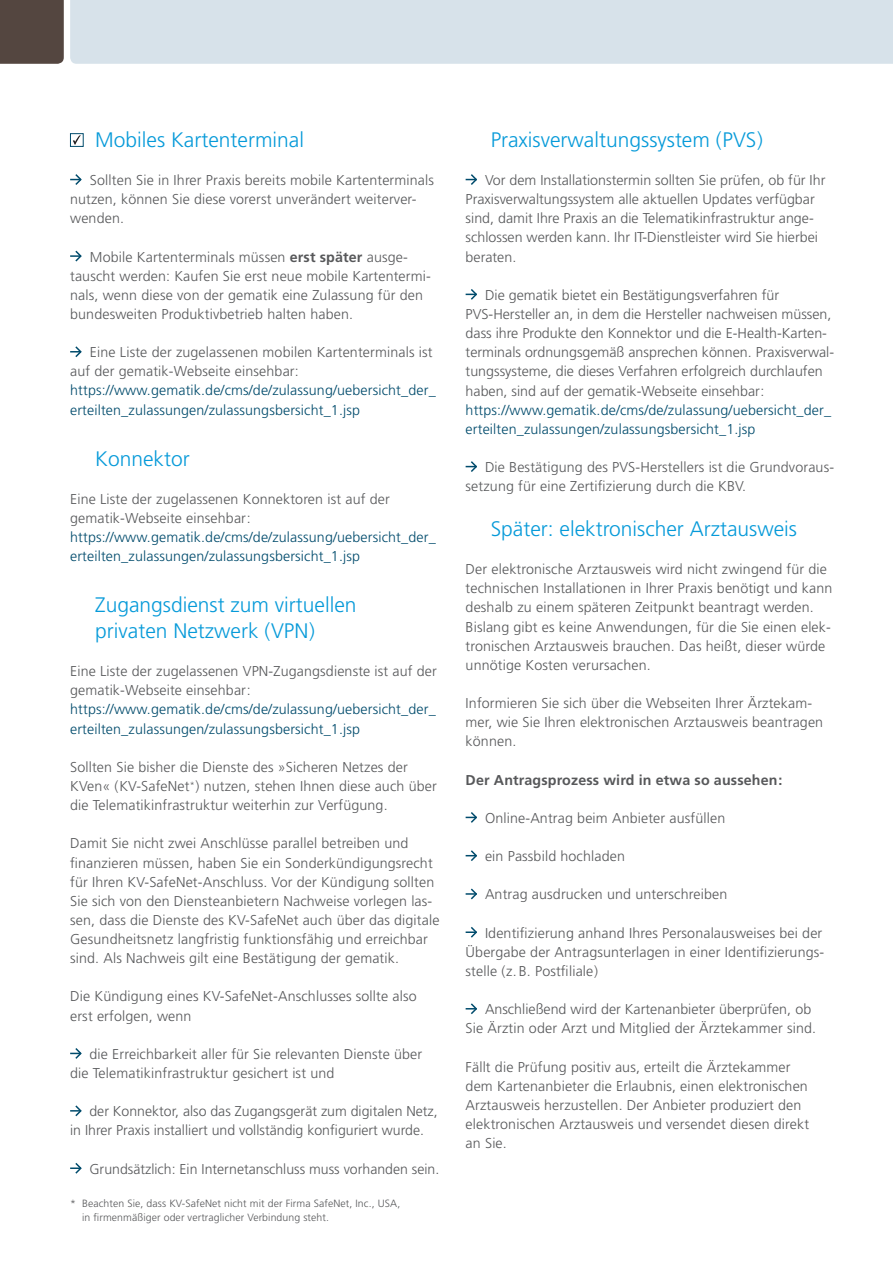
<style>
.page{position:relative;width:893px;height:1263px;background:#fff}
.page>*{position:absolute;margin:0;border:0;box-sizing:border-box;transform-origin:0 0}
.t1{font:300 21px/25.5px "Frutiger LT Std";color:#069ad9}
.t2{font:300 14.25px/19.2px "Frutiger LT Std";letter-spacing:.01em;color:#57585a}
.t3{font:300 14.25px/19.2px "Frutiger LT Std";letter-spacing:.01em;color:#004b6c}
.t4{font:700 14.25px "Frutiger LT Std";letter-spacing:.01em;color:#57585a}
.t5{font:300 10.5px/13.5px "Frutiger LT Std";letter-spacing:.01em;color:#57585a}
.s1{font-weight:700}
</style>
<div class="page">
<div style="left:70px;top:0;width:823px;height:64px;background:#d7e2ea"></div>
<div style="left:0;top:0;width:64px;height:64px;background:#544640"></div>
<div style="left:70px;top:133px;width:14px;height:14px;border:1px solid #004b6c"></div>
<svg style="left:73px;top:135px;width:8px;height:10px"></svg>
<svg style="left:70px;top:174px;width:12px;height:11px"></svg>
<svg style="left:70px;top:250px;width:12px;height:12px"></svg>
<svg style="left:70px;top:346px;width:12px;height:12px"></svg>
<svg style="left:70px;top:1048px;width:12px;height:11px"></svg>
<svg style="left:70px;top:1105px;width:12px;height:12px"></svg>
<svg style="left:70px;top:1163px;width:12px;height:11px"></svg>
<svg style="left:466px;top:174px;width:11px;height:11px"></svg>
<svg style="left:466px;top:289px;width:11px;height:11px"></svg>
<svg style="left:466px;top:461px;width:11px;height:11px"></svg>
<svg style="left:466px;top:812px;width:11px;height:11px"></svg>
<svg style="left:466px;top:850px;width:11px;height:11px"></svg>
<svg style="left:466px;top:888px;width:11px;height:12px"></svg>
<svg style="left:466px;top:927px;width:11px;height:11px"></svg>
<svg style="left:466px;top:1003px;width:11px;height:12px"></svg>
<h1 class="t1" style="left:95px;top:127px;width:210px">Mobiles Kartenterminal</h1>
<p class="t2" style="left:70px;top:171px;width:365px;text-indent:20px">Sollten Sie in Ihrer Praxis bereits mobile Kartenterminals nutzen, können Sie diese vorerst unverändert weiterver&shy;wenden.</p>
<p class="t2" style="left:70px;top:247px;width:361px;text-indent:20px">Mobile Kartenterminals müssen <span class="s1">erst später</span> ausge&shy;tauscht werden: Kaufen Sie erst neue mobile Kartentermi&shy;nals, wenn diese von der gematik eine Zulassung für den bundesweiten Produktivbetrieb halten haben.</p>
<p class="t2" style="left:70px;top:343px;width:364px;text-indent:20px">Eine Liste der zugelassenen mobilen Kartenterminals ist auf der gematik-Webseite einsehbar:</p>
<p class="t3" style="left:70px;top:381px;width:367px">https://www.gematik.de/cms/de/zulassung/uebersicht_der_ erteilten_zulassungen/zulassungsbersicht_1.jsp</p>
<h1 class="t1" style="left:95px;top:446px;width:96px">Konnektor</h1>
<p class="t2" style="left:70px;top:490px;width:321px">Eine Liste der zugelassenen Konnektoren ist auf der gematik-Webseite einsehbar:</p>
<p class="t3" style="left:70px;top:528px;width:367px">https://www.gematik.de/cms/de/zulassung/uebersicht_der_ erteilten_zulassungen/zulassungsbersicht_1.jsp</p>
<h1 class="t1" style="left:95px;top:593px;width:263px">Zugangsdienst zum virtuellen privaten Netzwerk (VPN)</h1>
<p class="t2" style="left:70px;top:662px;width:368px">Eine Liste der zugelassenen VPN-Zugangsdienste ist auf der gematik-Webseite einsehbar:</p>
<p class="t3" style="left:70px;top:700px;width:367px">https://www.gematik.de/cms/de/zulassung/uebersicht_der_ erteilten_zulassungen/zulassungsbersicht_1.jsp</p>
<p class="t2" style="left:70px;top:757px;width:368px">Sollten Sie bisher die Dienste des »Sicheren Netzes der<br>KVen« (KV-SafeNet<sup>*</sup>) nutzen, stehen Ihnen diese auch über die Telematikinfrastruktur weiterhin zur Verfügung.</p>
<p class="t2" style="left:70px;top:834px;width:371px">Damit Sie nicht zwei Anschlüsse parallel betreiben und finanzieren müssen, haben Sie ein Sonderkündigungsrecht für Ihren KV-SafeNet-Anschluss. Vor der Kündigung sollten Sie sich von den Diensteanbietern Nachweise vorlegen las&shy;sen, dass die Dienste des KV-SafeNet auch über das digitale Gesundheitsnetz langfristig funktionsfähig und erreichbar sind. Als Nachweis gilt eine Bestätigung der gematik.</p>
<p class="t2" style="left:70px;top:987px;width:348px">Die Kündigung eines KV-SafeNet-Anschlusses sollte also erst erfolgen, wenn</p>
<p class="t2" style="left:70px;top:1044px;width:354px;text-indent:19px">die Erreichbarkeit aller für Sie relevanten Dienste über die Telematikinfrastruktur gesichert ist und</p>
<p class="t2" style="left:70px;top:1102px;width:369px;text-indent:19px">der Konnektor, also das Zugangsgerät zum digitalen Netz, in Ihrer Praxis installiert und vollständig konfiguriert wurde.</p>
<p class="t2" style="left:89px;top:1159px;width:351px">Grundsätzlich: Ein Internetanschluss muss vorhanden sein.</p>
<p class="t5" style="left:82px;top:1197px;width:320px;text-indent:-12px">* Beachten Sie, dass KV-SafeNet nicht mit der Firma SafeNet, Inc., USA, in firmenmäßiger oder vertraglicher Verbindung steht.</p>
<h1 class="t1" style="left:491px;top:127px;width:274px">Praxisverwaltungssystem (PVS)</h1>
<p class="t2" style="left:466px;top:171px;width:361px;text-indent:19px">Vor dem Installationstermin sollten Sie prüfen, ob für Ihr Praxisverwaltungssystem alle aktuellen Updates verfügbar sind, damit Ihre Praxis an die Telematikinfrastruktur ange&shy;schlossen werden kann. Ihr IT-Dienstleister wird Sie hierbei beraten.</p>
<p class="t2" style="left:466px;top:285px;width:370px;text-indent:19px">Die gematik bietet ein Bestätigungsverfahren für PVS-Hersteller an, in dem die Hersteller nachweisen müssen, dass ihre Produkte den Konnektor und die E-Health-Karten&shy;terminals ordnungsgemäß ansprechen können. Praxisverwal&shy;tungssysteme, die dieses Verfahren erfolgreich durchlaufen haben, sind auf der gematik-Webseite einsehbar:</p>
<p class="t3" style="left:466px;top:400px;width:367px">https://www.gematik.de/cms/de/zulassung/uebersicht_der_ erteilten_zulassungen/zulassungsbersicht_1.jsp</p>
<p class="t2" style="left:466px;top:458px;width:370px;text-indent:19px">Die Bestätigung des PVS-Herstellers ist die Grundvoraus&shy;setzung für eine Zertifizierung durch die KBV.</p>
<h1 class="t1" style="left:491px;top:516px;width:308px">Später: elektronischer Arztausweis</h1>
<p class="t2" style="left:466px;top:560px;width:368px">Der elektronische Arztausweis wird nicht zwingend für die technischen Installationen in Ihrer Praxis benötigt und kann deshalb zu einem späteren Zeitpunkt beantragt werden.<br>Bislang gibt es keine Anwendungen, für die Sie einen elek&shy;tronischen Arztausweis brauchen. Das heißt, dieser würde unnötige Kosten verursachen.</p>
<p class="t2" style="left:466px;top:694px;width:359px">Informieren Sie sich über die Webseiten Ihrer Ärztekam&shy;mer, wie Sie Ihren elektronischen Arztausweis beantragen können.</p>
<p class="t4" style="left:466px;top:771px;width:318px">Der Antragsprozess wird in etwa so aussehen:</p>
<p class="t2" style="left:485px;top:808px;width:242px">Online-Antrag beim Anbieter ausfüllen</p>
<p class="t2" style="left:485px;top:847px;width:141px">ein Passbild hochladen</p>
<p class="t2" style="left:485px;top:885px;width:244px">Antrag ausdrucken und unterschreiben</p>
<p class="t2" style="left:466px;top:923px;width:360px;text-indent:19px">Identifizierung anhand Ihres Personalausweises bei der<br>Übergabe der Antragsunterlagen in einer Identifizierungs&shy;stelle (z. B. Postfiliale)</p>
<p class="t2" style="left:466px;top:1000px;width:352px;text-indent:19px">Anschließend wird der Kartenanbieter überprüfen, ob<br>Sie Ärztin oder Arzt und Mitglied der Ärztekammer sind.</p>
<p class="t2" style="left:466px;top:1057px;width:345px">Fällt die Prüfung positiv aus, erteilt die Ärztekammer dem Kartenanbieter die Erlaubnis, einen elektronischen Arztausweis herzustellen. Der Anbieter produziert den elektronischen Arztausweis und versendet diesen direkt an Sie.</p>
</div>
